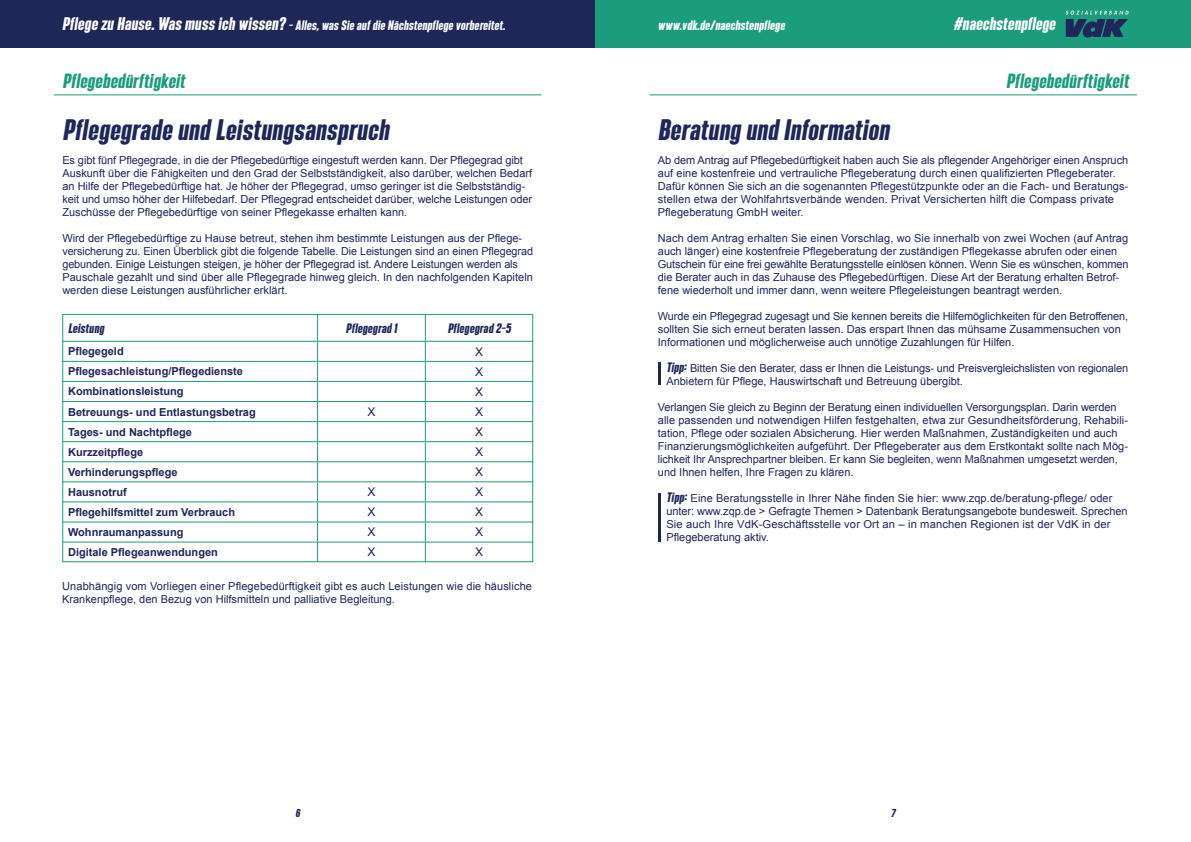
<style>
.page{position:relative;width:1191px;height:842px;background:#fff}
.page>*{position:absolute;margin:0;border:0;box-sizing:border-box;transform-origin:0 0}
.Große_Header_26_pt{font:italic 600 26px "SEBLACK";letter-spacing:.02em;color:#1e2758}
.Kapitelheader{font:italic 600 18px "SEBLACK";letter-spacing:.02em;color:#1b9c7d}
.t1{font:italic 600 16px "SEBLACK";letter-spacing:.02em;color:#fff}
.t2{font:italic 600 12px "SEBLACK";letter-spacing:.02em;color:#fff}
.tabellen_thema_head{font:italic 600 12px "SEBLACK";letter-spacing:.02em;color:#1e2758}
.tabellen_fließtext{font:12px "Arial";color:#1e2758}
.normaler_fließtext{font:11px/13px "Arial";color:#1e2758}
.tabellen_fließtext-2{font:700 11px "Arial";color:#1e2758}
.t3{font:italic 600 10px "SEBLACK";color:#1e2758}
.s1{font-size:16px}
.s2{font-family:"SEBLACK";font-weight:600;font-style:italic;font-size:12px}
</style>
<div class="page">
<hr style="left:62px;top:341px;width:255px;height:1px;background:#1b9c7d">
<hr style="left:317px;top:341px;width:108px;height:1px;background:#1b9c7d">
<hr style="left:425px;top:341px;width:108px;height:1px;background:#1b9c7d">
<hr style="left:62px;top:361px;width:255px;height:1px;background:#1b9c7d">
<hr style="left:317px;top:361px;width:108px;height:1px;background:#1b9c7d">
<hr style="left:425px;top:361px;width:108px;height:1px;background:#1b9c7d">
<hr style="left:62px;top:381px;width:255px;height:1px;background:#1b9c7d">
<hr style="left:317px;top:381px;width:108px;height:1px;background:#1b9c7d">
<hr style="left:425px;top:381px;width:108px;height:1px;background:#1b9c7d">
<hr style="left:62px;top:401px;width:255px;height:1px;background:#1b9c7d">
<hr style="left:317px;top:401px;width:108px;height:1px;background:#1b9c7d">
<hr style="left:425px;top:401px;width:108px;height:1px;background:#1b9c7d">
<hr style="left:62px;top:421px;width:255px;height:1px;background:#1b9c7d">
<hr style="left:62px;top:441px;width:255px;height:1px;background:#1b9c7d">
<hr style="left:62px;top:461px;width:255px;height:1px;background:#1b9c7d">
<hr style="left:62px;top:481px;width:255px;height:1px;background:#1b9c7d">
<hr style="left:62px;top:501px;width:255px;height:1px;background:#1b9c7d">
<hr style="left:317px;top:421px;width:108px;height:1px;background:#1b9c7d">
<hr style="left:317px;top:441px;width:108px;height:1px;background:#1b9c7d">
<hr style="left:317px;top:461px;width:108px;height:1px;background:#1b9c7d">
<hr style="left:317px;top:481px;width:108px;height:1px;background:#1b9c7d">
<hr style="left:317px;top:501px;width:108px;height:1px;background:#1b9c7d">
<hr style="left:425px;top:421px;width:108px;height:1px;background:#1b9c7d">
<hr style="left:425px;top:441px;width:108px;height:1px;background:#1b9c7d">
<hr style="left:425px;top:461px;width:108px;height:1px;background:#1b9c7d">
<hr style="left:425px;top:481px;width:108px;height:1px;background:#1b9c7d">
<hr style="left:425px;top:501px;width:108px;height:1px;background:#1b9c7d">
<hr style="left:62px;top:522px;width:255px;height:1px;background:#1b9c7d">
<hr style="left:317px;top:522px;width:108px;height:1px;background:#1b9c7d">
<hr style="left:425px;top:522px;width:108px;height:1px;background:#1b9c7d">
<hr style="left:62px;top:542px;width:255px;height:1px;background:#1b9c7d">
<svg style="left:317px;top:316px;width:1px;height:244px"></svg>
<hr style="left:317px;top:542px;width:108px;height:1px;background:#1b9c7d">
<svg style="left:425px;top:316px;width:1px;height:244px"></svg>
<hr style="left:425px;top:542px;width:108px;height:1px;background:#1b9c7d">
<hr style="left:54px;top:95px;width:487px;height:1px;background:#1b9c7d">
<hr style="left:649px;top:95px;width:488px;height:1px;background:#1b9c7d">
<hr style="left:658px;top:363px;width:2px;height:22px;background:#1e2758">
<hr style="left:658px;top:493px;width:2px;height:49px;background:#1e2758">
<div style="left:62px;top:314px;width:471px;height:248px;border:1px solid #1b9c7d"></div>
<div style="left:0;top:0;width:595px;height:48px;background:#1e2758"></div>
<div style="left:595px;top:0;width:596px;height:48px;background:#1b9c7d"></div>
<svg style="left:1065px;top:11px;width:63px;height:27px"></svg>
<p class="t2" style="left:62px;top:18px;width:444px"><span class="s1">Pflege zu Hause. Was muss ich wissen?</span> – Alles, was Sie auf die Nächstenpflege vorbereitet.</p>
<p class="t2" style="left:658px;top:18px;width:128px">www.vdk.de/naechstenpflege</p>
<h3 class="t1" style="left:953px;top:14px;width:103px">#naechstenpflege</h3>
<p class="Kapitelheader" style="left:62px;top:69px;width:124px">Pflegebedürftigkeit</p>
<p class="Kapitelheader" style="left:1006px;top:69px;width:124px">Pflegebedürftigkeit</p>
<p class="Große_Header_26_pt" style="left:62px;top:114px;width:328px">Pflegegrade und Leistungsanspruch</p>
<p class="normaler_fließtext" style="left:62px;top:154px;width:471px">Es gibt fünf Pflegegrade, in die der Pflegebedürftige eingestuft werden kann. Der Pflegegrad gibt Auskunft über die Fähigkeiten und den Grad der Selbstständigkeit, also darüber, welchen Bedarf an Hilfe der Pflegebedürftige hat. Je höher der Pflegegrad, umso geringer ist die Selbstständig&shy;keit und umso höher der Hilfebedarf. Der Pflegegrad entscheidet darüber, welche Leistungen oder Zuschüsse der Pflegebedürftige von seiner Pflegekasse erhalten kann.</p>
<p class="normaler_fließtext" style="left:62px;top:232px;width:461px">Wird der Pflegebedürftige zu Hause betreut, stehen ihm bestimmte Leistungen aus der Pflege-</p>
<p class="normaler_fließtext" style="left:62px;top:245px;width:472px">versicherung zu. Einen Überblick gibt die folgende Tabelle. Die Leistungen sind an einen Pflegegrad gebunden. Einige Leistungen steigen, je höher der Pflegegrad ist. Andere Leistungen werden als Pauschale gezahlt und sind über alle Pflegegrade hinweg gleich. In den nachfolgenden Kapiteln werden diese Leistungen ausführlicher erklärt.</p>
<p class="tabellen_thema_head" style="left:68px;top:321px;width:37px">Leistung</p>
<p class="tabellen_thema_head" style="left:346px;top:321px;width:53px">Pflegegrad 1</p>
<p class="tabellen_thema_head" style="left:448px;top:321px;width:65px">Pflegegrad 2–5</p>
<p class="tabellen_fließtext-2" style="left:68px;top:344px;width:57px">Pflegegeld</p>
<p class="tabellen_fließtext" style="left:475px;top:344px;width:10px">X</p>
<p class="tabellen_fließtext-2" style="left:68px;top:364px;width:176px">Pflegesachleistung/Pflegedienste</p>
<p class="tabellen_fließtext" style="left:475px;top:364px;width:10px">X</p>
<p class="tabellen_fließtext-2" style="left:68px;top:384px;width:117px">Kombinationsleistung</p>
<p class="tabellen_fließtext" style="left:475px;top:384px;width:10px">X</p>
<p class="tabellen_fließtext-2" style="left:68px;top:404px;width:189px">Betreuungs- und Entlastungsbetrag</p>
<p class="tabellen_fließtext" style="left:367px;top:404px;width:10px">X</p>
<p class="tabellen_fließtext" style="left:475px;top:404px;width:10px">X</p>
<p class="tabellen_fließtext-2" style="left:68px;top:424px;width:125px">Tages- und Nachtpflege</p>
<p class="tabellen_fließtext" style="left:475px;top:424px;width:10px">X</p>
<p class="tabellen_fließtext-2" style="left:68px;top:445px;width:77px">Kurzzeitpflege</p>
<p class="tabellen_fließtext" style="left:475px;top:444px;width:10px">X</p>
<p class="tabellen_fließtext-2" style="left:68px;top:465px;width:111px">Verhinderungspflege</p>
<p class="tabellen_fließtext" style="left:475px;top:464px;width:10px">X</p>
<p class="tabellen_fließtext-2" style="left:68px;top:485px;width:60px">Hausnotruf</p>
<p class="tabellen_fließtext" style="left:367px;top:484px;width:10px">X</p>
<p class="tabellen_fließtext" style="left:475px;top:484px;width:10px">X</p>
<p class="tabellen_fließtext-2" style="left:68px;top:505px;width:168px">Pflegehilfsmittel zum Verbrauch</p>
<p class="tabellen_fließtext" style="left:367px;top:504px;width:10px">X</p>
<p class="tabellen_fließtext" style="left:475px;top:504px;width:10px">X</p>
<p class="tabellen_fließtext-2" style="left:68px;top:525px;width:117px">Wohnraumanpassung</p>
<p class="tabellen_fließtext" style="left:367px;top:524px;width:10px">X</p>
<p class="tabellen_fließtext" style="left:475px;top:524px;width:10px">X</p>
<p class="tabellen_fließtext-2" style="left:68px;top:545px;width:151px">Digitale Pflegeanwendungen</p>
<p class="tabellen_fließtext" style="left:367px;top:544px;width:10px">X</p>
<p class="tabellen_fließtext" style="left:475px;top:544px;width:10px">X</p>
<p class="normaler_fließtext" style="left:62px;top:580px;width:471px">Unabhängig vom Vorliegen einer Pflegebedürftigkeit gibt es auch Leistungen wie die häusliche<br>Krankenpflege, den Bezug von Hilfsmitteln und palliative Begleitung.</p>
<p class="Große_Header_26_pt" style="left:658px;top:114px;width:232px">Beratung und Information</p>
<p class="normaler_fließtext" style="left:658px;top:154px;width:472px">Ab dem Antrag auf Pflegebedürftigkeit haben auch Sie als pflegender Angehöriger einen Anspruch auf eine kostenfreie und vertrauliche Pflegeberatung durch einen qualifizierten Pflegeberater.<br>Dafür können Sie sich an die sogenannten Pflegestützpunkte oder an die Fach- und Beratungs&shy;stellen etwa der Wohlfahrtsverbände wenden. Privat Versicherten hilft die Compass private Pflegeberatung GmbH weiter.</p>
<p class="normaler_fließtext" style="left:658px;top:232px;width:472px">Nach dem Antrag erhalten Sie einen Vorschlag, wo Sie innerhalb von zwei Wochen (auf Antrag auch länger) eine kostenfreie Pflegeberatung der zuständigen Pflegekasse abrufen oder einen Gutschein für eine frei gewählte Beratungsstelle einlösen können. Wenn Sie es wünschen, kommen die Berater auch in das Zuhause des Pflegebedürftigen. Diese Art der Beratung erhalten Betrof&shy;fene wiederholt und immer dann, wenn weitere Pflegeleistungen beantragt werden.</p>
<p class="normaler_fließtext" style="left:658px;top:310px;width:472px">Wurde ein Pflegegrad zugesagt und Sie kennen bereits die Hilfemöglichkeiten für den Betroffenen, sollten Sie sich erneut beraten lassen. Das erspart Ihnen das mühsame Zusammensuchen von<br>Informationen und möglicherweise auch unnötige Zuzahlungen für Hilfen.</p>
<p class="normaler_fließtext" style="left:666px;top:362px;width:463px"><span class="s2">Tipp:</span> Bitten Sie den Berater, dass er Ihnen die Leistungs- und Preisvergleichslisten von regionalen<br>Anbietern für Pflege, Hauswirtschaft und Betreuung übergibt.</p>
<p class="normaler_fließtext" style="left:658px;top:401px;width:460px">Verlangen Sie gleich zu Beginn der Beratung einen individuellen Versorgungsplan. Darin werden</p>
<p class="normaler_fließtext" style="left:658px;top:414px;width:472px">alle passenden und notwendigen Hilfen festgehalten, etwa zur Gesundheitsförderung, Rehabili&shy;tation, Pflege oder sozialen Absicherung. Hier werden Maßnahmen, Zuständigkeiten und auch Finanzierungsmöglichkeiten aufgeführt. Der Pflegeberater aus dem Erstkontakt sollte nach Mög&shy;lichkeit Ihr Ansprechpartner bleiben. Er kann Sie begleiten, wenn Maßnahmen umgesetzt werden, und Ihnen helfen, Ihre Fragen zu klären.</p>
<p class="normaler_fließtext" style="left:666px;top:492px;width:463px"><span class="s2">Tipp:</span> Eine Beratungsstelle in Ihrer Nähe finden Sie hier: www.zqp.de/beratung-pflege/ oder unter: www.zqp.de &gt; Gefragte Themen &gt; Datenbank Beratungsangebote bundesweit. Sprechen Sie auch Ihre VdK-Geschäftsstelle vor Ort an – in manchen Regionen ist der VdK in der Pflegeberatung aktiv.</p>
<p class="t3" style="left:295px;top:807px;width:6px">6</p>
<p class="t3" style="left:891px;top:807px;width:6px">7</p>
</div>
